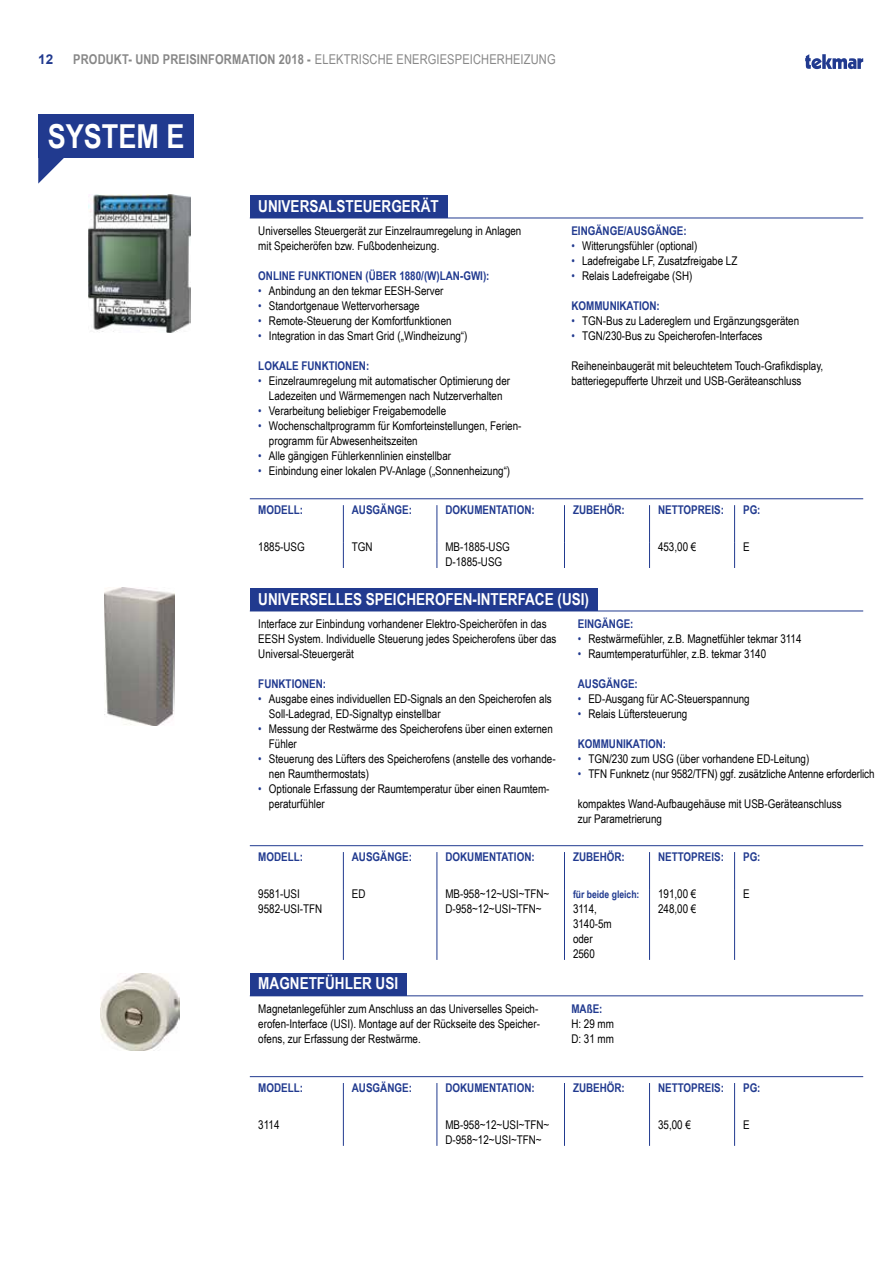
<style>
.page{position:relative;width:893px;height:1263px;background:#fff}
.page>*{position:absolute;margin:0;border:0;box-sizing:border-box;transform-origin:0 0}
.t1{font:700 33px "Arial Narrow";color:#fff}
.t2{font:700 16.5px "Arial Narrow";color:#fff}
.t3{font:13.5px "Arial Narrow";letter-spacing:.01em;color:#878787}
.t4{font:700 13.5px "Arial";color:#213a8f}
.t5{font:12px/15px "Arial Narrow";color:#000}
.t6{font:700 12px "Arial Narrow";color:#213a8f}
.t7{font:700 10.5px "Arial Narrow";color:#213a8f}
.s1{font-weight:700}
.s2{color:#213a8f}
</style>
<div class="page">
<svg style="left:805px;top:54px;width:58px;height:15px"></svg>
<img style="left:89px;top:195px;width:102px;height:138px">
<img style="left:105px;top:588px;width:69px;height:138px">
<img style="left:100px;top:973px;width:79px;height:77px">
<svg style="left:38px;top:157px;width:52px;height:27px"></svg>
<div style="left:38px;top:114px;width:156px;height:43px;background:#213a8f"></div>
<hr style="left:250px;top:995px;width:613px;height:1px;background:#213a8f">
<hr style="left:250px;top:1076px;width:613px;height:1px;background:#213a8f">
<hr style="left:343px;top:1083px;width:1px;height:37px;background:#213a8f">
<hr style="left:437px;top:1083px;width:1px;height:37px;background:#213a8f">
<hr style="left:564px;top:1083px;width:1px;height:37px;background:#213a8f">
<hr style="left:649px;top:1083px;width:1px;height:37px;background:#213a8f">
<svg style="left:343px;top:1120px;width:1px;height:26px"></svg>
<svg style="left:437px;top:1120px;width:1px;height:26px"></svg>
<svg style="left:564px;top:1120px;width:1px;height:26px"></svg>
<svg style="left:649px;top:1120px;width:1px;height:26px"></svg>
<hr style="left:734px;top:1083px;width:1px;height:37px;background:#213a8f">
<svg style="left:734px;top:1120px;width:1px;height:26px"></svg>
<div style="left:250px;top:973px;width:157px;height:22px;background:#213a8f"></div>
<hr style="left:250px;top:611px;width:613px;height:1px;background:#213a8f">
<hr style="left:250px;top:845px;width:613px;height:1px;background:#213a8f">
<hr style="left:343px;top:852px;width:1px;height:37px;background:#213a8f">
<hr style="left:437px;top:852px;width:1px;height:37px;background:#213a8f">
<hr style="left:564px;top:852px;width:1px;height:37px;background:#213a8f">
<hr style="left:649px;top:852px;width:1px;height:37px;background:#213a8f">
<hr style="left:343px;top:889px;width:1px;height:71px;background:#213a8f">
<hr style="left:437px;top:889px;width:1px;height:71px;background:#213a8f">
<hr style="left:564px;top:889px;width:1px;height:71px;background:#213a8f">
<hr style="left:649px;top:889px;width:1px;height:71px;background:#213a8f">
<hr style="left:734px;top:852px;width:1px;height:37px;background:#213a8f">
<hr style="left:734px;top:889px;width:1px;height:71px;background:#213a8f">
<div style="left:250px;top:588px;width:348px;height:23px;background:#213a8f"></div>
<hr style="left:250px;top:218px;width:613px;height:1px;background:#213a8f">
<hr style="left:250px;top:498px;width:613px;height:1px;background:#213a8f">
<hr style="left:343px;top:505px;width:1px;height:37px;background:#213a8f">
<hr style="left:437px;top:505px;width:1px;height:37px;background:#213a8f">
<hr style="left:564px;top:505px;width:1px;height:37px;background:#213a8f">
<hr style="left:649px;top:505px;width:1px;height:37px;background:#213a8f">
<svg style="left:343px;top:542px;width:1px;height:26px"></svg>
<svg style="left:437px;top:542px;width:1px;height:26px"></svg>
<svg style="left:564px;top:542px;width:1px;height:26px"></svg>
<svg style="left:649px;top:542px;width:1px;height:26px"></svg>
<hr style="left:734px;top:505px;width:1px;height:37px;background:#213a8f">
<svg style="left:734px;top:542px;width:1px;height:26px"></svg>
<div style="left:250px;top:195px;width:197px;height:23px;background:#213a8f"></div>
<p class="t4" style="left:38px;top:50px;width:17px">12</p>
<p class="t3" style="left:73px;top:49px;width:484px"><span class="s1">PRODUKT- UND PREISINFORMATION 2018 -</span> ELEKTRISCHE ENERGIESPEICHERHEIZUNG</p>
<h1 class="t1" style="left:48px;top:111px;width:138px">SYSTEM E</h1>
<h2 class="t2" style="left:258px;top:193px;width:182px">UNIVERSALSTEUERGERÄT</h2>
<p class="t5" style="left:258px;top:223px;width:265px">Universelles Steuergerät zur Einzelraumregelung in Anlagen mit Speicheröfen bzw. Fußbodenheizung.</p>
<p class="t6" style="left:258px;top:267px;width:233px">ONLINE FUNKTIONEN (ÜBER 1880/(W)LAN-GWI):</p>
<p class="t5" style="left:258px;top:283px;width:187px"><span class="s2">•</span> Anbindung an den tekmar EESH-Server</p>
<p class="t5" style="left:258px;top:298px;width:163px"><span class="s2">•</span> Standortgenaue Wettervorhersage</p>
<p class="t5" style="left:258px;top:313px;width:195px"><span class="s2">•</span> Remote-Steuerung der Komfortfunktionen</p>
<p class="t5" style="left:258px;top:328px;width:211px"><span class="s2">•</span> Integration in das Smart Grid („Windheizung“)</p>
<p class="t6" style="left:258px;top:357px;width:112px">LOKALE FUNKTIONEN:</p>
<p class="t5" style="left:258px;top:373px;width:253px;text-align:center"><span class="s2">•</span> Einzelraumregelung mit automatischer Optimierung der<br>Ladezeiten und Wärmemengen nach Nutzerverhalten</p>
<p class="t5" style="left:258px;top:403px;width:189px"><span class="s2">•</span> Verarbeitung beliebiger Freigabemodelle</p>
<p class="t5" style="left:269px;top:418px;width:254px;text-indent:-11px"><span class="s2">•</span> Wochenschaltprogramm für Komforteinstellungen, Ferien&shy;programm für Abwesenheitszeiten</p>
<p class="t5" style="left:258px;top:448px;width:194px"><span class="s2">•</span> Alle gängigen Fühlerkennlinien einstellbar</p>
<p class="t5" style="left:258px;top:463px;width:253px"><span class="s2">•</span> Einbindung einer lokalen PV-Anlage („Sonnenheizung“)</p>
<p class="t6" style="left:571px;top:222px;width:117px">EINGÄNGE/AUSGÄNGE:</p>
<p class="t5" style="left:571px;top:238px;width:128px"><span class="s2">•</span> Witterungsfühler (optional)</p>
<p class="t5" style="left:571px;top:253px;width:167px"><span class="s2">•</span> Ladefreigabe LF, Zusatzfreigabe LZ</p>
<p class="t5" style="left:571px;top:268px;width:123px"><span class="s2">•</span> Relais Ladefreigabe (SH)</p>
<p class="t6" style="left:571px;top:297px;width:90px">KOMMUNIKATION:</p>
<p class="t5" style="left:571px;top:313px;width:229px"><span class="s2">•</span> TGN-Bus zu Ladereglern und Ergänzungsgeräten</p>
<p class="t5" style="left:571px;top:328px;width:193px"><span class="s2">•</span> TGN/230-Bus zu Speicherofen-Interfaces</p>
<p class="t5" style="left:571px;top:358px;width:253px">Reiheneinbaugerät mit beleuchtetem Touch-Grafikdisplay, batteriegepufferte Uhrzeit und USB-Geräteanschluss</p>
<p class="t6" style="left:258px;top:501px;width:46px">MODELL:</p>
<p class="t6" style="left:352px;top:501px;width:62px">AUSGÄNGE:</p>
<p class="t6" style="left:445px;top:501px;width:91px">DOKUMENTATION:</p>
<p class="t6" style="left:573px;top:501px;width:53px">ZUBEHÖR:</p>
<p class="t6" style="left:658px;top:501px;width:67px">NETTOPREIS:</p>
<p class="t6" style="left:743px;top:501px;width:19px">PG:</p>
<p class="t5" style="left:258px;top:539px;width:48px">1885-USG</p>
<p class="t5" style="left:352px;top:539px;width:22px">TGN</p>
<p class="t5" style="left:445px;top:539px;width:66px">MB-1885-USG<br>D-1885-USG</p>
<p class="t5" style="left:658px;top:539px;width:40px">453,00 €</p>
<p class="t5" style="left:743px;top:539px;width:8px">E</p>
<h2 class="t2" style="left:258px;top:586px;width:332px">UNIVERSELLES SPEICHEROFEN-INTERFACE (USI)</h2>
<p class="t5" style="left:258px;top:616px;width:300px">Interface zur Einbindung vorhandener Elektro-Speicheröfen in das<br>EESH System. Individuelle Steuerung jedes Speicherofens über das<br>Universal-Steuergerät</p>
<p class="t6" style="left:258px;top:675px;width:69px">FUNKTIONEN:</p>
<p class="t5" style="left:269px;top:691px;width:284px;text-indent:-11px"><span class="s2">•</span> Ausgabe eines individuellen ED-Signals an den Speicherofen als<br>Soll-Ladegrad, ED-Signaltyp einstellbar</p>
<p class="t5" style="left:269px;top:721px;width:285px;text-indent:-11px"><span class="s2">•</span> Messung der Restwärme des Speicherofens über einen externen<br>Fühler</p>
<p class="t5" style="left:269px;top:751px;width:288px;text-indent:-11px"><span class="s2">•</span> Steuerung des Lüfters des Speicherofens (anstelle des vorhande&shy;nen Raumthermostats)</p>
<p class="t5" style="left:269px;top:781px;width:282px;text-indent:-11px"><span class="s2">•</span> Optionale Erfassung der Raumtemperatur über einen Raumtem&shy;peraturfühler</p>
<p class="t6" style="left:578px;top:615px;width:57px">EINGÄNGE:</p>
<p class="t5" style="left:578px;top:631px;width:225px"><span class="s2">•</span> Restwärmefühler, z.B. Magnetfühler tekmar 3114</p>
<p class="t5" style="left:578px;top:646px;width:190px"><span class="s2">•</span> Raumtemperaturfühler, z.B. tekmar 3140</p>
<p class="t6" style="left:578px;top:675px;width:62px">AUSGÄNGE:</p>
<p class="t5" style="left:578px;top:691px;width:173px"><span class="s2">•</span> ED-Ausgang für AC-Steuerspannung</p>
<p class="t5" style="left:578px;top:706px;width:111px"><span class="s2">•</span> Relais Lüftersteuerung</p>
<p class="t6" style="left:578px;top:735px;width:90px">KOMMUNIKATION:</p>
<p class="t5" style="left:578px;top:751px;width:233px"><span class="s2">•</span> TGN/230 zum USG (über vorhandene ED-Leitung)</p>
<p class="t5" style="left:578px;top:766px;width:298px"><span class="s2">•</span> TFN Funknetz (nur 9582/TFN) ggf. zusätzliche Antenne erforderlich</p>
<p class="t5" style="left:578px;top:796px;width:265px">kompaktes Wand-Aufbaugehäuse mit USB-Geräteanschluss zur Parametrierung</p>
<p class="t6" style="left:258px;top:847px;width:46px">MODELL:</p>
<p class="t6" style="left:352px;top:847px;width:62px">AUSGÄNGE:</p>
<p class="t6" style="left:445px;top:847px;width:91px">DOKUMENTATION:</p>
<p class="t6" style="left:573px;top:847px;width:53px">ZUBEHÖR:</p>
<p class="t6" style="left:658px;top:847px;width:67px">NETTOPREIS:</p>
<p class="t6" style="left:743px;top:847px;width:19px">PG:</p>
<p class="t5" style="left:258px;top:885px;width:65px">9581-USI<br>9582-USI-TFN</p>
<p class="t5" style="left:352px;top:885px;width:15px">ED</p>
<p class="t5" style="left:445px;top:885px;width:105px">MB-958~12~USI~TFN~<br>D-958~12~USI~TFN~</p>
<p class="t7" style="left:573px;top:886px;width:68px">für beide gleich:</p>
<p class="t5" style="left:658px;top:885px;width:40px">191,00 €<br>248,00 €</p>
<p class="t5" style="left:743px;top:885px;width:8px">E</p>
<p class="t5" style="left:573px;top:900px;width:40px">3114,<br>3140-5m oder<br>2560</p>
<h2 class="t2" style="left:258px;top:971px;width:141px">MAGNETFÜHLER USI</h2>
<p class="t5" style="left:258px;top:1001px;width:283px">Magnetanlegefühler zum Anschluss an das Universelles Speich&shy;erofen-Interface (USI). Montage auf der Rückseite des Speicher&shy;ofens, zur Erfassung der Restwärme.</p>
<p class="t6" style="left:571px;top:1000px;width:33px">MAßE:</p>
<p class="t5" style="left:571px;top:1016px;width:44px">H: 29 mm<br>D: 31 mm</p>
<p class="t6" style="left:258px;top:1078px;width:46px">MODELL:</p>
<p class="t6" style="left:352px;top:1078px;width:62px">AUSGÄNGE:</p>
<p class="t6" style="left:445px;top:1078px;width:91px">DOKUMENTATION:</p>
<p class="t6" style="left:573px;top:1078px;width:53px">ZUBEHÖR:</p>
<p class="t6" style="left:658px;top:1078px;width:67px">NETTOPREIS:</p>
<p class="t6" style="left:743px;top:1078px;width:19px">PG:</p>
<p class="t5" style="left:258px;top:1116px;width:23px">3114</p>
<p class="t5" style="left:445px;top:1116px;width:105px">MB-958~12~USI~TFN~<br>D-958~12~USI~TFN~</p>
<p class="t5" style="left:658px;top:1116px;width:34px">35,00 €</p>
<p class="t5" style="left:743px;top:1116px;width:8px">E</p>
</div>
